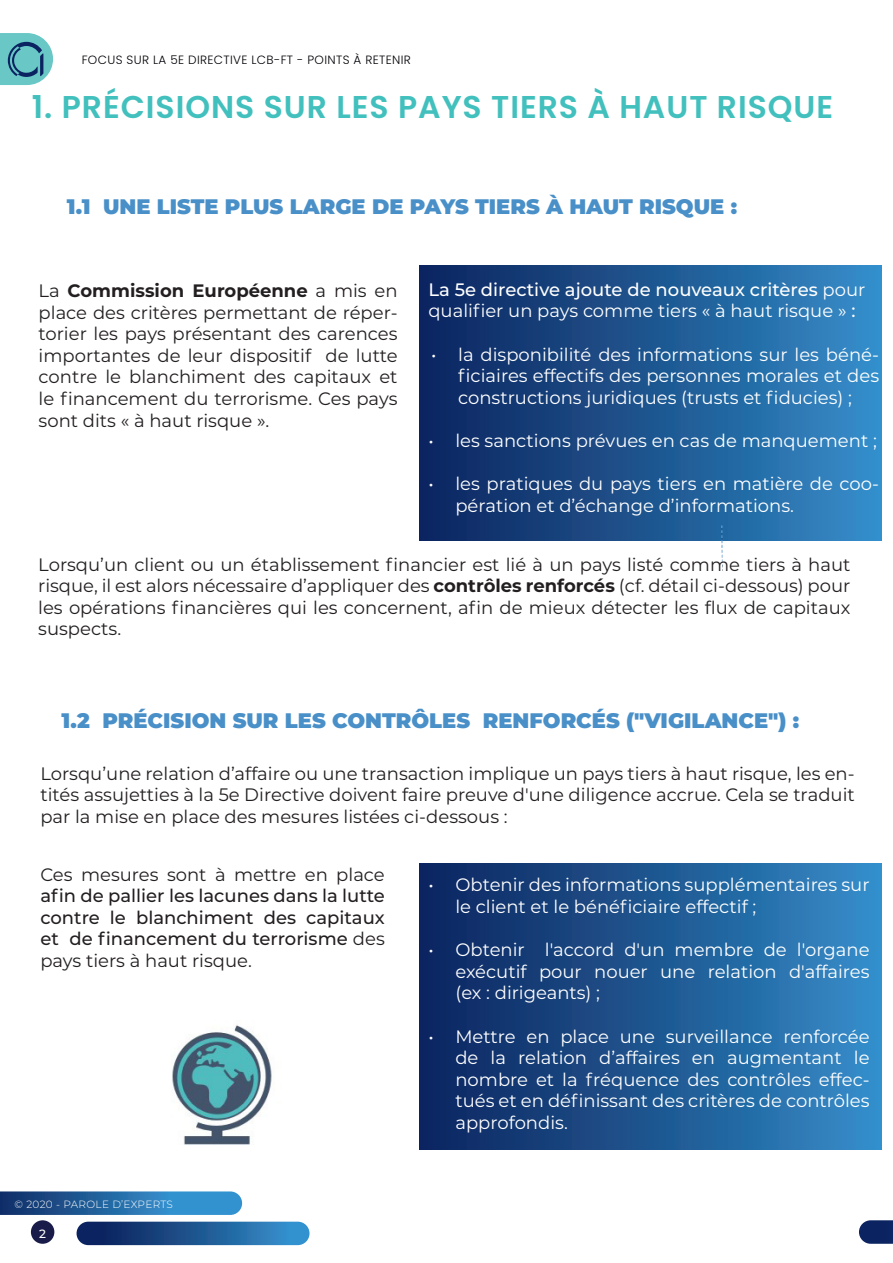
<style>
.page{position:relative;width:893px;height:1263px;background:#fff}
.page>*{position:absolute;margin:0;border:0;box-sizing:border-box;transform-origin:0 0}
.t1{font:600 31.5px "Poppins";letter-spacing:.03em;color:#42c0bd}
.t2{font:900 21px "Montserrat";color:#498fc8}
.t3{font:18px/21.6px "Montserrat";color:#231f20;text-align:justify}
.t4{font:18px/21.6px "Montserrat";color:#fff}
.t5{font:500 18px/21.6px "Montserrat";color:#231f20;text-align:justify}
.t6{font:300 12px "Poppins";letter-spacing:.03em;color:#000006}
.t7{font:500 12px "Montserrat";color:#fff}
.t8{font:300 10.5px "Montserrat";letter-spacing:.025em;color:#fff}
.s1{font-weight:700}
.s2{font-weight:500}
.s3{font-weight:400}
</style>
<div class="page">
<div style="left:420px;top:266px;width:461px;height:274px;background:linear-gradient(to right,#0b225c,#338cc8)"></div>
<div style="left:420px;top:863px;width:461px;height:286px;background:linear-gradient(to right,#0b225c,#338cc8)"></div>
<div style="left:31px;top:1220px;width:23px;height:24px;background:#191c49;border-radius:50%"></div>
<div style="left:77px;top:1222px;width:232px;height:23px;background:linear-gradient(to right,#071752,#3695d1);border-radius:12px"></div>
<svg style="left:0;top:1191px;width:242px;height:24px;background:#2c70a9"></svg>
<svg style="left:859px;top:1220px;width:34px;height:24px"></svg>
<svg style="left:0;top:33px;width:53px;height:52px;background:#6bb6bd"></svg>
<img style="left:722px;top:526px;width:1px;height:44px">
<img style="left:172px;top:1025px;width:100px;height:120px">
<p class="t6" style="left:82px;top:52px;width:331px">FOCUS SUR LA 5E DIRECTIVE LCB-FT - POINTS À RETENIR</p>
<p class="t1" style="left:32px;top:89px;width:803px">1. PRÉCISIONS SUR LES PAYS TIERS À HAUT RISQUE</p>
<p class="t2" style="left:67px;top:191px;width:672px">1.1 UNE LISTE PLUS LARGE DE PAYS TIERS À HAUT RISQUE :</p>
<p class="t3" style="left:39px;top:279px;width:360px">La <span class="s1">Commission Européenne</span> a mis en place des critères permettant de réper&shy;torier les pays présentant des carences importantes de leur dispositif de lutte contre le blanchiment des capitaux et le financement du terrorisme. Ces pays sont dits « à haut risque ».</p>
<p class="t4" style="left:428px;top:278px;width:438px"><span class="s2">La 5e directive ajoute de nouveaux critères</span> pour qualifier un pays comme tiers « à haut risque » <span class="s2">:</span></p>
<p class="t4" style="left:458px;top:343px;width:422px;text-align:justify;text-indent:-27px">• la disponibilité des informations sur les béné&shy;ficiaires effectifs des personnes morales et des constructions juridiques (trusts et fiducies) ;</p>
<p class="t4" style="left:428px;top:429px;width:450px">• les sanctions prévues en cas de manquement ;</p>
<p class="t4" style="left:455px;top:472px;width:425px;text-indent:-27px">• les pratiques du pays tiers en matière de coo&shy;pération et d’échange d’informations.</p>
<p class="t3" style="left:38px;top:553px;width:814px">Lorsqu’un client ou un établissement financier est lié à un pays listé comme tiers à haut risque, il est alors nécessaire d’appliquer des <span class="s1">contrôles renforcés</span> (cf. détail ci-dessous) pour les opérations financières qui les concernent, afin de mieux détecter les flux de capitaux suspects.</p>
<p class="t2" style="left:62px;top:705px;width:739px">1.2 PRÉCISION SUR LES CONTRÔLES RENFORCÉS ("VIGILANCE") :</p>
<p class="t3" style="left:40px;top:762px;width:816px">Lorsqu’une relation d’affaire ou une transaction implique un pays tiers à haut risque, les en&shy;tités assujetties à la 5e Directive doivent faire preuve d'une diligence accrue. Cela se traduit par la mise en place des mesures listées ci-dessous :</p>
<p class="t5" style="left:40px;top:863px;width:346px"><span class="s3">Ces mesures sont à mettre en place </span>afin de pallier les lacunes dans la lutte contre le blanchiment des capitaux et de financement du terrorisme <span class="s3">des pays tiers à haut risque.</span></p>
<p class="t8" style="left:14px;top:1197px;width:160px">© 2020 - PAROLE D’EXPERTS</p>
<p class="t7" style="left:39px;top:1225px;width:8px">2</p>
<p class="t4" style="left:455px;top:873px;width:416px;text-indent:-27px">• Obtenir des informations supplémentaires sur le client et le bénéficiaire effectif ;</p>
<p class="t4" style="left:455px;top:938px;width:416px;text-align:justify;text-indent:-27px">• Obtenir l'accord d'un membre de l'organe exécutif pour nouer une relation d'affaires (ex : dirigeants) ;</p>
<p class="t4" style="left:455px;top:1025px;width:416px;text-align:justify;text-indent:-27px">• Mettre en place une surveillance renforcée de la relation d’affaires en augmentant le nombre et la fréquence des contrôles effec&shy;tués et en définissant des critères de contrôles approfondis.</p>
</div>
